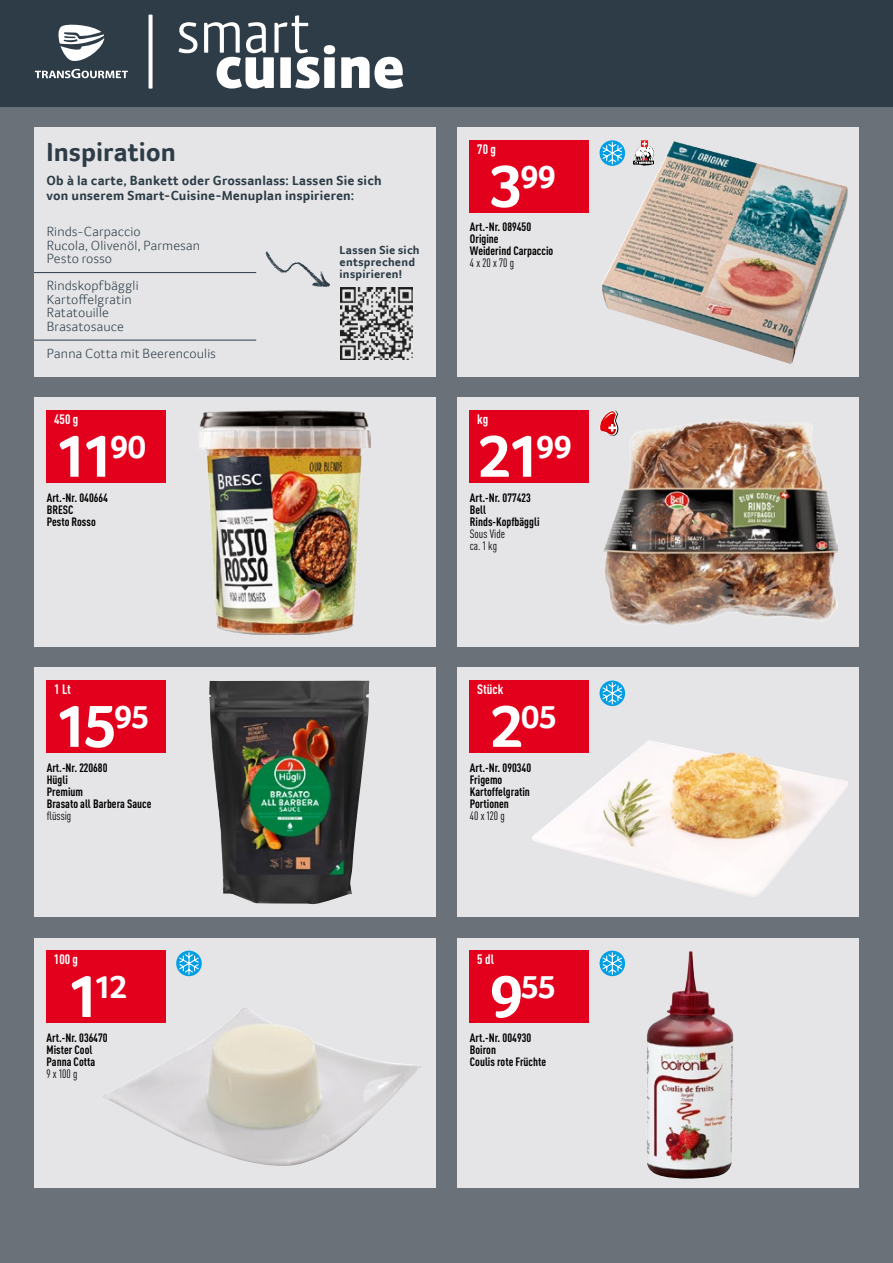
<style>
.page{position:relative;width:893px;height:1263px;background:#6a7179}
.page>*{position:absolute;margin:0;border:0;box-sizing:border-box;transform-origin:0 0}
.t1{font:700 61.5px "Transgourmet";color:#fff}
.t2{font:700 33.3px "Transgourmet";letter-spacing:-.035em;color:#fff}
.t3{font:700 27px "Transgourmet";letter-spacing:.005em;color:#2d3c46}
.t4{font:300 13.5px/13.5px "Transgourmet";letter-spacing:.015em;color:#2d3c46}
.t5{font:700 13.5px/15px "Transgourmet";letter-spacing:.015em;color:#2d3c46}
.t6{font:700 condensed 13.5px "DINOT";color:#fff}
.t7{font:700 condensed 12px/12px "DINOT";color:#000}
.t8{font:condensed 12px/12px "DINOT";color:#000}
.t9{font:700 12px/12px "Transgourmet";letter-spacing:.025em;color:#2d3c46}
.s1{font-size:61.5px}
</style>
<div class="page">
<div style="left:457px;top:938px;width:402px;height:249px;background:#e5e5e7"></div>
<div style="left:457px;top:668px;width:402px;height:249px;background:#e5e5e7"></div>
<div style="left:457px;top:398px;width:402px;height:249px;background:#e5e5e7"></div>
<div style="left:457px;top:128px;width:402px;height:249px;background:#e5e5e7"></div>
<div style="left:34px;top:128px;width:402px;height:249px;background:#e5e5e7"></div>
<div style="left:34px;top:398px;width:402px;height:249px;background:#e5e5e7"></div>
<div style="left:0;top:0;width:893px;height:106px;background:#2d3c46"></div>
<svg style="left:179px;top:15px;width:224px;height:74px"></svg>
<svg style="left:149px;top:15px;width:4px;height:74px"></svg>
<svg style="left:58px;top:24px;width:46px;height:37px"></svg>
<svg style="left:35px;top:69px;width:93px;height:9px"></svg>
<div style="left:34px;top:938px;width:402px;height:249px;background:#e5e5e7"></div>
<div style="left:34px;top:668px;width:402px;height:249px;background:#e5e5e7"></div>
<hr style="left:34px;top:272px;width:222px;height:1px;background:#2d3c46">
<hr style="left:34px;top:340px;width:222px;height:1px;background:#2d3c46">
<img style="left:341px;top:287px;width:71px;height:72px">
<svg style="left:266px;top:251px;width:64px;height:36px"></svg>
<img style="left:602px;top:141px;width:246px;height:223px">
<div style="left:470px;top:140px;width:119px;height:73px;background:#e3001d"></div>
<svg style="left:600px;top:140px;width:25px;height:26px"></svg>
<svg style="left:601px;top:141px;width:22px;height:24px"></svg>
<svg style="left:634px;top:140px;width:20px;height:26px"></svg>
<svg style="left:600px;top:410px;width:18px;height:22px"></svg>
<img style="left:103px;top:1008px;width:318px;height:158px">
<img style="left:603px;top:420px;width:235px;height:205px">
<img style="left:647px;top:951px;width:87px;height:227px">
<img style="left:532px;top:740px;width:316px;height:157px">
<img style="left:199px;top:410px;width:171px;height:224px">
<img style="left:209px;top:680px;width:160px;height:224px">
<div style="left:470px;top:680px;width:119px;height:73px;background:#e3001d"></div>
<svg style="left:600px;top:680px;width:25px;height:26px"></svg>
<svg style="left:601px;top:681px;width:22px;height:24px"></svg>
<div style="left:47px;top:951px;width:119px;height:72px;background:#e3001d"></div>
<div style="left:470px;top:410px;width:119px;height:73px;background:#e3001d"></div>
<div style="left:470px;top:951px;width:119px;height:72px;background:#e3001d"></div>
<div style="left:600px;top:951px;width:25px;height:25px;background:#009ee3;border-radius:50%"></div>
<svg style="left:601px;top:951px;width:22px;height:24px"></svg>
<svg style="left:176px;top:951px;width:26px;height:25px"></svg>
<svg style="left:178px;top:951px;width:22px;height:24px"></svg>
<div style="left:47px;top:410px;width:119px;height:73px;background:#e3001d"></div>
<div style="left:47px;top:680px;width:119px;height:73px;background:#e3001d"></div>
<h3 class="t3" style="left:47px;top:136px;width:131px">Inspiration</h3>
<p class="t5" style="left:47px;top:173px;width:337px">Ob à la carte, Bankett oder Grossanlass: Lassen Sie sich von unserem Smart-Cuisine-Menuplan inspirieren:</p>
<p class="t4" style="left:47px;top:225px;width:155px">Rinds-Carpaccio<br>Rucola, Olivenöl, Parmesan<br>Pesto rosso</p>
<p class="t4" style="left:47px;top:279px;width:93px">Rindskopfbäggli<br>Kartoffelgratin<br>Ratatouille<br>Brasatosauce</p>
<p class="t4" style="left:47px;top:346px;width:171px">Panna Cotta mit Beerencoulis</p>
<p class="t6" style="left:54px;top:411px;width:26px">450 g</p>
<h1 class="t1" style="left:54px;top:420px;width:93px">11<sup>90</sup></h1>
<p class="t7" style="left:47px;top:491px;width:63px">Art.-Nr. 040664<br>BRESC<br>Pesto Rosso</p>
<p class="t9" style="left:340px;top:244px;width:82px">Lassen Sie sich entsprechend inspirieren!</p>
<p class="t6" style="left:477px;top:141px;width:20px">70 g</p>
<h2 class="t2" style="left:490px;top:157px;width:68px"><span class="s1">3</span>99</h2>
<p class="t7" style="left:470px;top:221px;width:85px">Art.-Nr. 089450<br>Origine<br>Weiderind Carpaccio</p>
<p class="t8" style="left:470px;top:257px;width:46px">4 x 20 x 70 g</p>
<p class="t6" style="left:477px;top:411px;width:13px">kg</p>
<h1 class="t1" style="left:477px;top:420px;width:96px">21<sup>99</sup></h1>
<p class="t7" style="left:470px;top:491px;width:71px">Art.-Nr. 077423<br>Bell<br>Rinds-Kopfbäggli</p>
<p class="t8" style="left:470px;top:527px;width:37px">Sous Vide ca. 1 kg</p>
<p class="t6" style="left:54px;top:681px;width:18px">1 Lt</p>
<h1 class="t1" style="left:54px;top:690px;width:97px">15<sup>95</sup></h1>
<p class="t7" style="left:47px;top:761px;width:106px">Art.-Nr. 220680<br>Hügli<br>Premium<br>Brasato all Barbera Sauce</p>
<p class="t8" style="left:47px;top:809px;width:26px">flüssig</p>
<p class="t6" style="left:54px;top:951px;width:26px">100 g</p>
<h2 class="t2" style="left:66px;top:967px;width:62px"><span class="s1">1</span>12</h2>
<p class="t7" style="left:47px;top:1031px;width:63px">Art.-Nr. 036470<br>Mister Cool<br>Panna Cotta</p>
<p class="t8" style="left:47px;top:1067px;width:33px">9 x 100 g</p>
<p class="t6" style="left:477px;top:681px;width:28px">Stück</p>
<h2 class="t2" style="left:490px;top:697px;width:69px"><span class="s1">2</span>05</h2>
<p class="t7" style="left:470px;top:761px;width:63px">Art.-Nr. 090340<br>Frigemo<br>Kartoffelgratin<br>Portionen</p>
<p class="t8" style="left:470px;top:809px;width:36px">40 x 120 g</p>
<p class="t6" style="left:477px;top:951px;width:18px">5 dl</p>
<h2 class="t2" style="left:490px;top:967px;width:68px"><span class="s1">9</span>55</h2>
<p class="t7" style="left:470px;top:1031px;width:78px">Art.-Nr. 004930<br>Boiron<br>Coulis rote Früchte</p>
</div>
